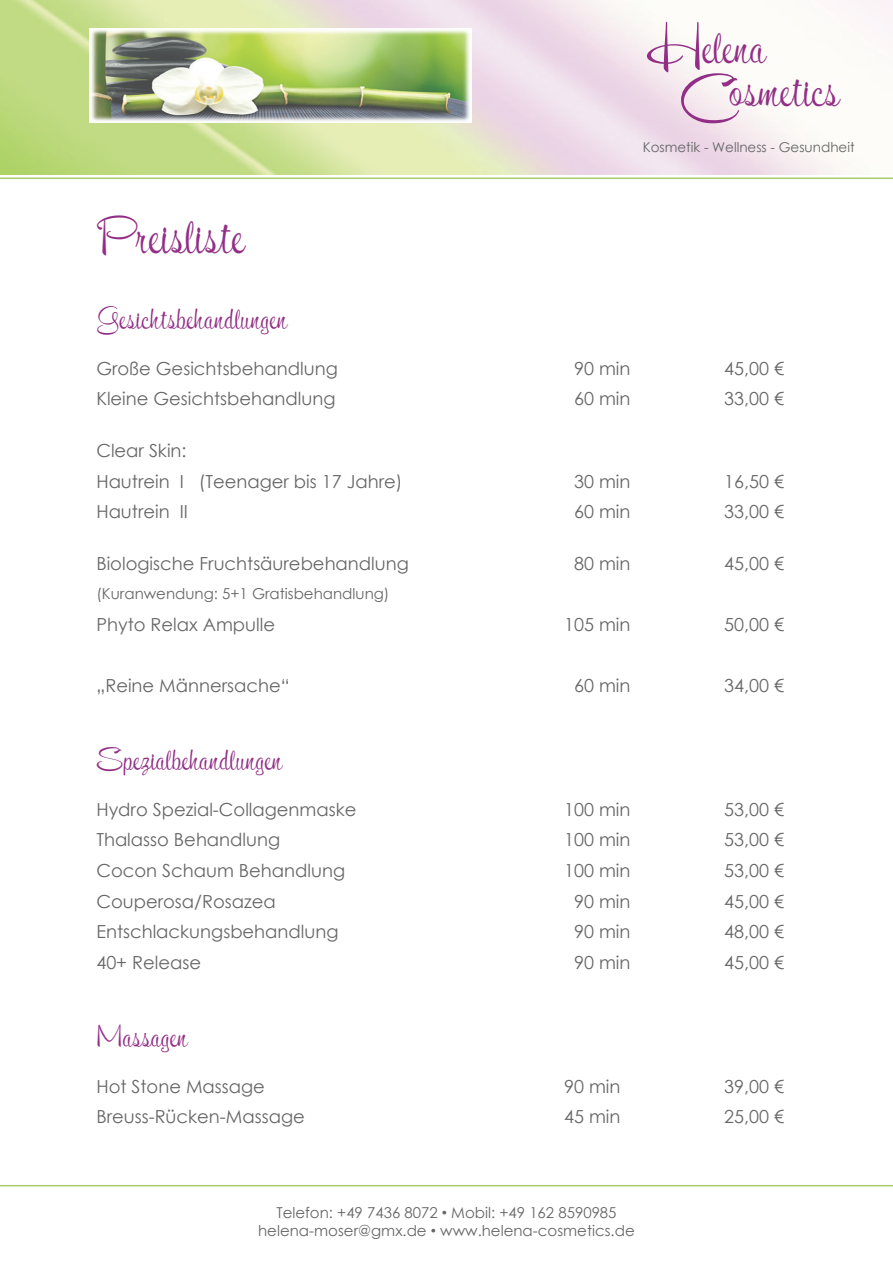
<style>
.page{position:relative;width:893px;height:1263px;background:#fff}
.page>*{position:absolute;margin:0;border:0;box-sizing:border-box;transform-origin:0 0}
.t1{font:57px/51.6px "Kon Tiki Enchanted JF";color:#922e86;text-align:center}
.t2{font:45px "Kon Tiki Enchanted JF";color:#922e86}
.t3{font:42px/43px "Kon Tiki Enchanted JF";color:#922e86}
.t4{font:27px "Kon Tiki Enchanted JF";color:#922e86}
.t5{font:18px/30.5px "Century Gothic";color:#666}
.t6{font:15px/18px "Century Gothic";color:#666;text-align:center}
.t7{font:13.5px "Century Gothic";color:#666}
.s1{font-family:"Arial"}
</style>
<div class="page">
<img style="left:0;top:0;width:893px;height:174px">
<hr style="left:0;top:177px;width:893px;height:2px;background:#abcc6c">
<hr style="left:0;top:1185px;width:893px;height:1px;background:#abcc6c">
<img style="left:89px;top:28px;width:382px;height:95px">
<h2 class="t2" style="left:96px;top:207px;width:150px">Preisliste</h2>
<h1 class="t1" style="left:646px;top:20px;width:92px">H<br>C</h1>
<h3 class="t3" style="left:729px;top:25px;width:112px;text-indent:-27px">elena osmetics</h3>
<p class="t7" style="left:643px;top:137px;width:213px">Kosmetik - Wellness - Gesundheit</p>
<h3 class="t4" style="left:96px;top:301px;width:193px">Gesichtsbehandlungen</h3>
<p class="t5" style="left:96px;top:353px;width:243px">Große Gesichtsbehandlung</p>
<p class="t5" style="left:574px;top:353px;width:58px">90 min</p>
<p class="t5" style="left:724px;top:353px;width:61px">45,00 €</p>
<p class="t5" style="left:96px;top:383px;width:241px">Kleine Gesichtsbehandlung</p>
<p class="t5" style="left:574px;top:383px;width:58px">60 min</p>
<p class="t5" style="left:724px;top:383px;width:61px">33,00 €</p>
<p class="t5" style="left:96px;top:435px;width:308px">Clear Skin:<br>Hautrein I (Teenager bis 17 Jahre)</p>
<p class="t5" style="left:574px;top:466px;width:58px">30 min</p>
<p class="t5" style="left:724px;top:466px;width:61px">16,50 €</p>
<p class="t5" style="left:96px;top:496px;width:93px">Hautrein II</p>
<p class="t5" style="left:574px;top:496px;width:58px">60 min</p>
<p class="t5" style="left:724px;top:496px;width:61px">33,00 €</p>
<p class="t5" style="left:96px;top:548px;width:314px">Biologische Fruchtsäurebehandlung</p>
<p class="t5" style="left:574px;top:548px;width:58px">80 min</p>
<p class="t5" style="left:724px;top:548px;width:61px">45,00 €</p>
<p class="t6" style="left:96px;top:584px;width:295px">(Kuranwendung: 5+1 Gratisbehandlung)</p>
<p class="t5" style="left:96px;top:609px;width:180px">Phyto Relax Ampulle</p>
<p class="t5" style="left:564px;top:609px;width:68px">105 min</p>
<p class="t5" style="left:724px;top:609px;width:61px">50,00 €</p>
<p class="t5" style="left:96px;top:670px;width:195px">„Reine Männersache“</p>
<p class="t5" style="left:574px;top:670px;width:58px">60 min</p>
<p class="t5" style="left:724px;top:670px;width:61px">34,00 €</p>
<h3 class="t4" style="left:96px;top:742px;width:188px">Spezialbehandlungen</h3>
<p class="t5" style="left:96px;top:794px;width:262px">Hydro Spezial-Collagenmaske</p>
<p class="t5" style="left:564px;top:794px;width:68px">100 min</p>
<p class="t5" style="left:724px;top:794px;width:61px">53,00 €</p>
<p class="t5" style="left:96px;top:824px;width:185px">Thalasso Behandlung</p>
<p class="t5" style="left:564px;top:824px;width:68px">100 min</p>
<p class="t5" style="left:724px;top:824px;width:61px">53,00 €</p>
<p class="t5" style="left:96px;top:855px;width:250px">Cocon Schaum Behandlung</p>
<p class="t5" style="left:564px;top:855px;width:68px">100 min</p>
<p class="t5" style="left:724px;top:855px;width:61px">53,00 €</p>
<p class="t5" style="left:96px;top:885px;width:181px">Couperosa/Rosazea</p>
<p class="t5" style="left:574px;top:885px;width:58px">90 min</p>
<p class="t5" style="left:724px;top:885px;width:61px">45,00 €</p>
<p class="t5" style="left:96px;top:916px;width:244px">Entschlackungsbehandlung</p>
<p class="t5" style="left:574px;top:916px;width:58px">90 min</p>
<p class="t5" style="left:724px;top:916px;width:61px">48,00 €</p>
<p class="t5" style="left:96px;top:946px;width:106px">40+ Release</p>
<p class="t5" style="left:574px;top:946px;width:58px">90 min</p>
<p class="t5" style="left:724px;top:946px;width:61px">45,00 €</p>
<h3 class="t4" style="left:96px;top:1018px;width:93px">Massagen</h3>
<p class="t5" style="left:96px;top:1070px;width:170px">Hot Stone Massage</p>
<p class="t5" style="left:564px;top:1070px;width:58px">90 min</p>
<p class="t5" style="left:724px;top:1070px;width:61px">39,00 €</p>
<p class="t5" style="left:96px;top:1101px;width:210px">Breuss-Rücken-Massage</p>
<p class="t5" style="left:564px;top:1101px;width:58px">45 min</p>
<p class="t5" style="left:724px;top:1101px;width:61px">25,00 €</p>
<p class="t6" style="left:258px;top:1203px;width:378px">Telefon: +49 7436 8072 <span class="s1">•</span> Mobil: +49 162 8590985 helena-moser@gmx.de <span class="s1">•</span> www.helena-cosmetics.de</p>
</div>
